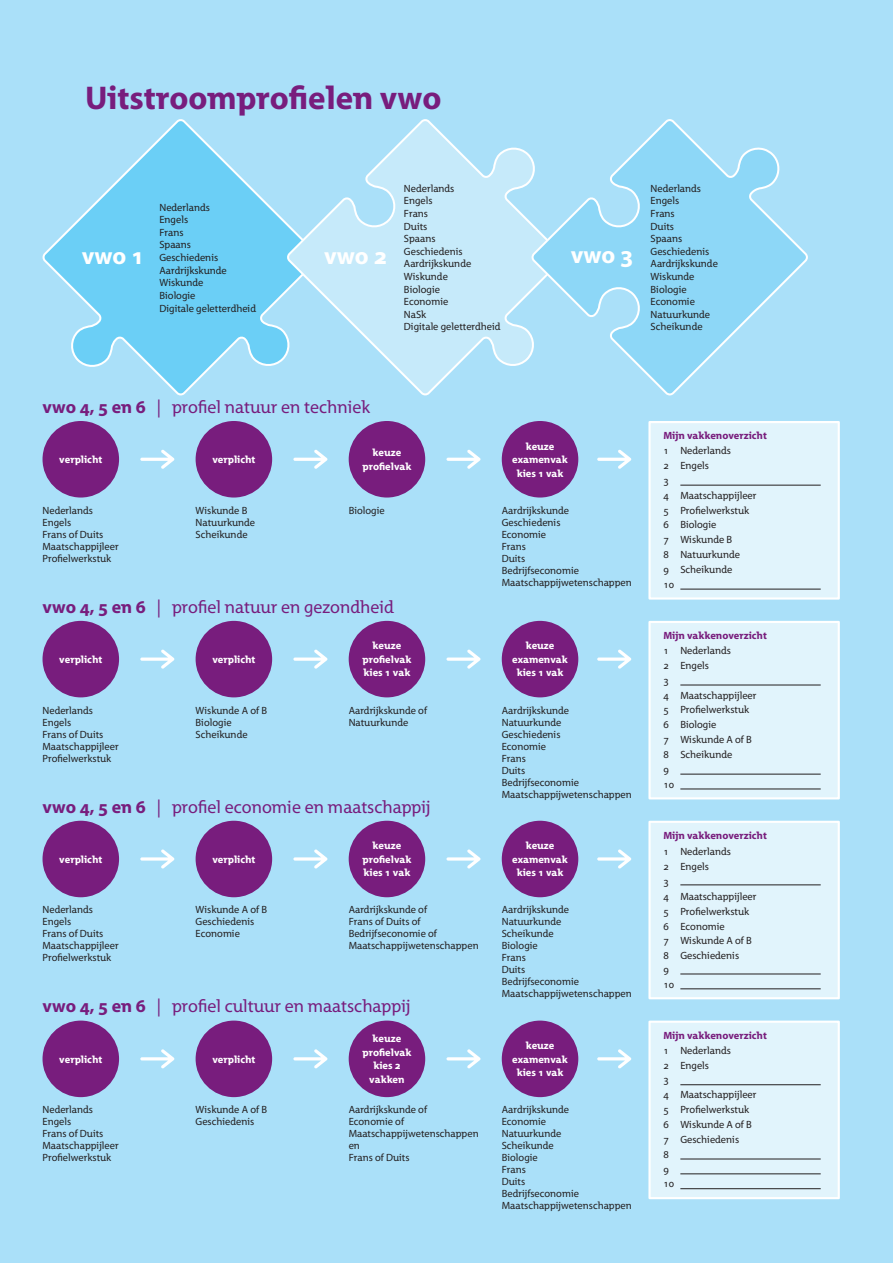
<style>
.page{position:relative;width:893px;height:1263px;background:#aae0f9}
.page>*{position:absolute;margin:0;border:0;box-sizing:border-box;transform-origin:0 0}
.t1{font:700 33px "Grandesign Neue Roman";color:#781d7d}
.t2{font:700 24px "Grandesign Neue Roman";color:#fff}
.t3{font:18px "Grandesign Neue Roman";color:#781d7d}
.t4{font:10.5px/12px "Grandesign Neue Roman";color:#231f20}
.t5{font:700 10.5px/13.5px "Grandesign Neue Roman";color:#fff;text-align:center}
.t6{font:700 10.5px "Grandesign Neue Roman";color:#781d7d}
.s1{font-weight:700}
</style>
<div class="page">
<div style="left:648px;top:1020px;width:192px;height:179px;background:#e1f4fc;border:2px solid #fff"></div>
<hr style="left:680px;top:1084px;width:141px;height:1px;background:#231f20">
<hr style="left:680px;top:1159px;width:141px;height:1px;background:#231f20">
<hr style="left:680px;top:1173px;width:141px;height:1px;background:#231f20">
<hr style="left:680px;top:1188px;width:141px;height:1px;background:#231f20">
<div style="left:43px;top:1020px;width:76px;height:77px;background:#781d7d;border-radius:50%"></div>
<div style="left:196px;top:1020px;width:76px;height:77px;background:#781d7d;border-radius:50%"></div>
<div style="left:349px;top:1020px;width:76px;height:77px;background:#781d7d;border-radius:50%"></div>
<div style="left:502px;top:1020px;width:76px;height:77px;background:#781d7d;border-radius:50%"></div>
<svg style="left:140px;top:1049px;width:34px;height:19px"></svg>
<svg style="left:293px;top:1049px;width:34px;height:19px"></svg>
<svg style="left:446px;top:1049px;width:34px;height:19px"></svg>
<svg style="left:597px;top:1049px;width:34px;height:19px"></svg>
<div style="left:648px;top:821px;width:192px;height:178px;background:#e1f4fc;border:2px solid #fff"></div>
<hr style="left:680px;top:885px;width:141px;height:1px;background:#231f20">
<hr style="left:680px;top:974px;width:141px;height:1px;background:#231f20">
<hr style="left:680px;top:988px;width:141px;height:1px;background:#231f20">
<div style="left:43px;top:821px;width:76px;height:76px;background:#781d7d;border-radius:50%"></div>
<div style="left:196px;top:821px;width:76px;height:76px;background:#781d7d;border-radius:50%"></div>
<div style="left:349px;top:821px;width:76px;height:76px;background:#781d7d;border-radius:50%"></div>
<div style="left:502px;top:821px;width:76px;height:76px;background:#781d7d;border-radius:50%"></div>
<svg style="left:140px;top:849px;width:34px;height:20px"></svg>
<svg style="left:293px;top:849px;width:34px;height:20px"></svg>
<svg style="left:446px;top:849px;width:34px;height:20px"></svg>
<svg style="left:597px;top:849px;width:34px;height:20px"></svg>
<div style="left:648px;top:621px;width:192px;height:178px;background:#e1f4fc;border:2px solid #fff"></div>
<hr style="left:680px;top:685px;width:141px;height:1px;background:#231f20">
<hr style="left:680px;top:774px;width:141px;height:1px;background:#231f20">
<hr style="left:680px;top:789px;width:141px;height:1px;background:#231f20">
<div style="left:43px;top:621px;width:76px;height:76px;background:#781d7d;border-radius:50%"></div>
<div style="left:196px;top:621px;width:76px;height:76px;background:#781d7d;border-radius:50%"></div>
<div style="left:349px;top:621px;width:76px;height:76px;background:#781d7d;border-radius:50%"></div>
<div style="left:502px;top:621px;width:76px;height:76px;background:#781d7d;border-radius:50%"></div>
<svg style="left:140px;top:649px;width:34px;height:20px"></svg>
<svg style="left:293px;top:649px;width:34px;height:20px"></svg>
<svg style="left:446px;top:649px;width:34px;height:20px"></svg>
<svg style="left:597px;top:649px;width:34px;height:20px"></svg>
<div style="left:648px;top:421px;width:192px;height:179px;background:#e1f4fc;border:2px solid #fff"></div>
<hr style="left:680px;top:485px;width:141px;height:1px;background:#231f20">
<hr style="left:680px;top:589px;width:141px;height:1px;background:#231f20">
<div style="left:43px;top:421px;width:76px;height:76px;background:#781d7d;border-radius:50%"></div>
<div style="left:196px;top:421px;width:76px;height:76px;background:#781d7d;border-radius:50%"></div>
<div style="left:349px;top:421px;width:76px;height:76px;background:#781d7d;border-radius:50%"></div>
<div style="left:502px;top:421px;width:76px;height:76px;background:#781d7d;border-radius:50%"></div>
<svg style="left:140px;top:449px;width:34px;height:20px"></svg>
<svg style="left:293px;top:449px;width:34px;height:20px"></svg>
<svg style="left:446px;top:449px;width:34px;height:20px"></svg>
<svg style="left:597px;top:449px;width:34px;height:20px"></svg>
<svg style="left:42px;top:119px;width:243px;height:277px"></svg>
<svg style="left:285px;top:119px;width:245px;height:277px"></svg>
<svg style="left:530px;top:119px;width:278px;height:277px"></svg>
<h1 class="t1" style="left:85px;top:79px;width:358px">Uitstroomprofielen vwo</h1>
<p class="t4" style="left:404px;top:182px;width:98px;line-height:12.6px">Nederlands<br>Engels<br>Frans<br>Duits<br>Spaans<br>Geschiedenis<br>Aardrijkskunde<br>Wiskunde<br>Biologie<br>Economie<br>NaSk<br>Digitale geletterdheid</p>
<p class="t4" style="left:159px;top:201px;width:98px;line-height:12.6px">Nederlands<br>Engels<br>Frans<br>Spaans<br>Geschiedenis<br>Aardrijkskunde<br>Wiskunde<br>Biologie<br>Digitale geletterdheid</p>
<h2 class="t2" style="left:82px;top:242px;width:64px">vwo 1</h2>
<h2 class="t2" style="left:324px;top:242px;width:64px">vwo 2</h2>
<h2 class="t2" style="left:571px;top:241px;width:64px">vwo 3</h2>
<p class="t4" style="left:651px;top:182px;width:69px;line-height:12.6px">Nederlands<br>Engels<br>Frans<br>Duits<br>Spaans<br>Geschiedenis<br>Aardrijkskunde<br>Wiskunde<br>Biologie<br>Economie<br>Natuurkunde<br>Scheikunde</p>
<h3 class="t3" style="left:43px;top:396px;width:329px"><span class="s1">vwo 4, 5 en 6</span> | profiel natuur en techniek</h3>
<p class="t5" style="left:59px;top:453px;width:45px">verplicht</p>
<p class="t5" style="left:212px;top:453px;width:45px">verplicht</p>
<p class="t5" style="left:363px;top:446px;width:50px">keuze profielvak</p>
<p class="t5" style="left:512px;top:439px;width:57px">keuze examenvak kies 1 vak</p>
<p class="t4" style="left:43px;top:504px;width:78px">Nederlands<br>Engels<br>Frans of Duits<br>Maatschappijleer<br>Profielwerkstuk</p>
<p class="t4" style="left:196px;top:504px;width:61px">Wiskunde B<br>Natuurkunde<br>Scheikunde</p>
<p class="t4" style="left:349px;top:504px;width:38px">Biologie</p>
<p class="t4" style="left:502px;top:504px;width:132px">Aardrijkskunde<br>Geschiedenis<br>Economie<br>Frans<br>Duits<br>Bedrijfseconomie<br>Maatschappijwetenschappen</p>
<h3 class="t3" style="left:43px;top:596px;width:353px"><span class="s1">vwo 4, 5 en 6</span> | profiel natuur en gezondheid</h3>
<p class="t5" style="left:59px;top:653px;width:45px">verplicht</p>
<p class="t5" style="left:212px;top:653px;width:45px">verplicht</p>
<p class="t5" style="left:363px;top:639px;width:50px">keuze profielvak kies 1 vak</p>
<p class="t5" style="left:512px;top:639px;width:57px">keuze examenvak kies 1 vak</p>
<p class="t4" style="left:43px;top:704px;width:78px">Nederlands<br>Engels<br>Frans of Duits<br>Maatschappijleer<br>Profielwerkstuk</p>
<p class="t4" style="left:196px;top:704px;width:73px">Wiskunde A of B<br>Biologie<br>Scheikunde</p>
<p class="t4" style="left:349px;top:704px;width:80px">Aardrijkskunde of<br>Natuurkunde</p>
<p class="t4" style="left:502px;top:704px;width:132px">Aardrijkskunde<br>Natuurkunde<br>Geschiedenis<br>Economie<br>Frans<br>Duits<br>Bedrijfseconomie<br>Maatschappijwetenschappen</p>
<h3 class="t3" style="left:43px;top:796px;width:390px"><span class="s1">vwo 4, 5 en 6</span> | profiel economie en maatschappij</h3>
<p class="t5" style="left:59px;top:853px;width:45px">verplicht</p>
<p class="t5" style="left:212px;top:853px;width:45px">verplicht</p>
<p class="t5" style="left:363px;top:839px;width:50px">keuze profielvak kies 1 vak</p>
<p class="t5" style="left:512px;top:839px;width:57px">keuze examenvak kies 1 vak</p>
<p class="t4" style="left:43px;top:904px;width:78px">Nederlands<br>Engels<br>Frans of Duits<br>Maatschappijleer<br>Profielwerkstuk</p>
<p class="t4" style="left:196px;top:904px;width:73px">Wiskunde A of B<br>Geschiedenis<br>Economie</p>
<p class="t4" style="left:349px;top:904px;width:132px">Aardrijkskunde of<br>Frans of Duits of<br>Bedrijfseconomie of<br>Maatschappijwetenschappen</p>
<p class="t4" style="left:502px;top:904px;width:132px">Aardrijkskunde<br>Natuurkunde<br>Scheikunde<br>Biologie<br>Frans<br>Duits<br>Bedrijfseconomie<br>Maatschappijwetenschappen</p>
<h3 class="t3" style="left:43px;top:996px;width:369px"><span class="s1">vwo 4, 5 en 6</span> | profiel cultuur en maatschappij</h3>
<p class="t5" style="left:59px;top:1052px;width:45px">verplicht</p>
<p class="t5" style="left:212px;top:1052px;width:45px">verplicht</p>
<p class="t5" style="left:363px;top:1032px;width:50px">keuze profielvak kies 2 vakken</p>
<p class="t5" style="left:512px;top:1039px;width:57px">keuze examenvak kies 1 vak</p>
<p class="t4" style="left:43px;top:1104px;width:78px">Nederlands<br>Engels<br>Frans of Duits<br>Maatschappijleer<br>Profielwerkstuk</p>
<p class="t4" style="left:196px;top:1104px;width:73px">Wiskunde A of B<br>Geschiedenis</p>
<p class="t4" style="left:349px;top:1104px;width:132px">Aardrijkskunde of<br>Economie of<br>Maatschappijwetenschappen en<br>Frans of Duits</p>
<p class="t4" style="left:502px;top:1104px;width:132px">Aardrijkskunde<br>Economie<br>Natuurkunde<br>Scheikunde<br>Biologie<br>Frans<br>Duits<br>Bedrijfseconomie<br>Maatschappijwetenschappen</p>
<p class="t6" style="left:663px;top:430px;width:105px">Mijn vakkenoverzicht</p>
<p class="t4" style="left:663px;top:443px;width:95px;line-height:14.9px">1 Nederlands<br>2 Engels<br>3<br>4 Maatschappijleer<br>5 Profielwerkstuk<br>6 Biologie<br>7 Wiskunde B<br>8 Natuurkunde<br>9 Scheikunde<br>10</p>
<p class="t6" style="left:663px;top:630px;width:105px">Mijn vakkenoverzicht</p>
<p class="t4" style="left:663px;top:643px;width:95px;line-height:14.9px">1 Nederlands<br>2 Engels<br>3<br>4 Maatschappijleer<br>5 Profielwerkstuk<br>6 Biologie<br>7 Wiskunde A of B<br>8 Scheikunde<br>9<br>10</p>
<p class="t6" style="left:663px;top:829px;width:105px">Mijn vakkenoverzicht</p>
<p class="t4" style="left:663px;top:844px;width:95px;line-height:14.9px">1 Nederlands<br>2 Engels<br>3<br>4 Maatschappijleer<br>5 Profielwerkstuk<br>6 Economie<br>7 Wiskunde A of B<br>8 Geschiedenis</p>
<p class="t4" style="left:663px;top:962px;width:12px;line-height:14.9px">9<br>10</p>
<p class="t6" style="left:663px;top:1029px;width:105px">Mijn vakkenoverzicht</p>
<p class="t4" style="left:663px;top:1043px;width:95px;line-height:14.9px">1 Nederlands<br>2 Engels<br>3<br>4 Maatschappijleer<br>5 Profielwerkstuk<br>6 Wiskunde A of B<br>7 Geschiedenis<br>8<br>9<br>10</p>
</div>
